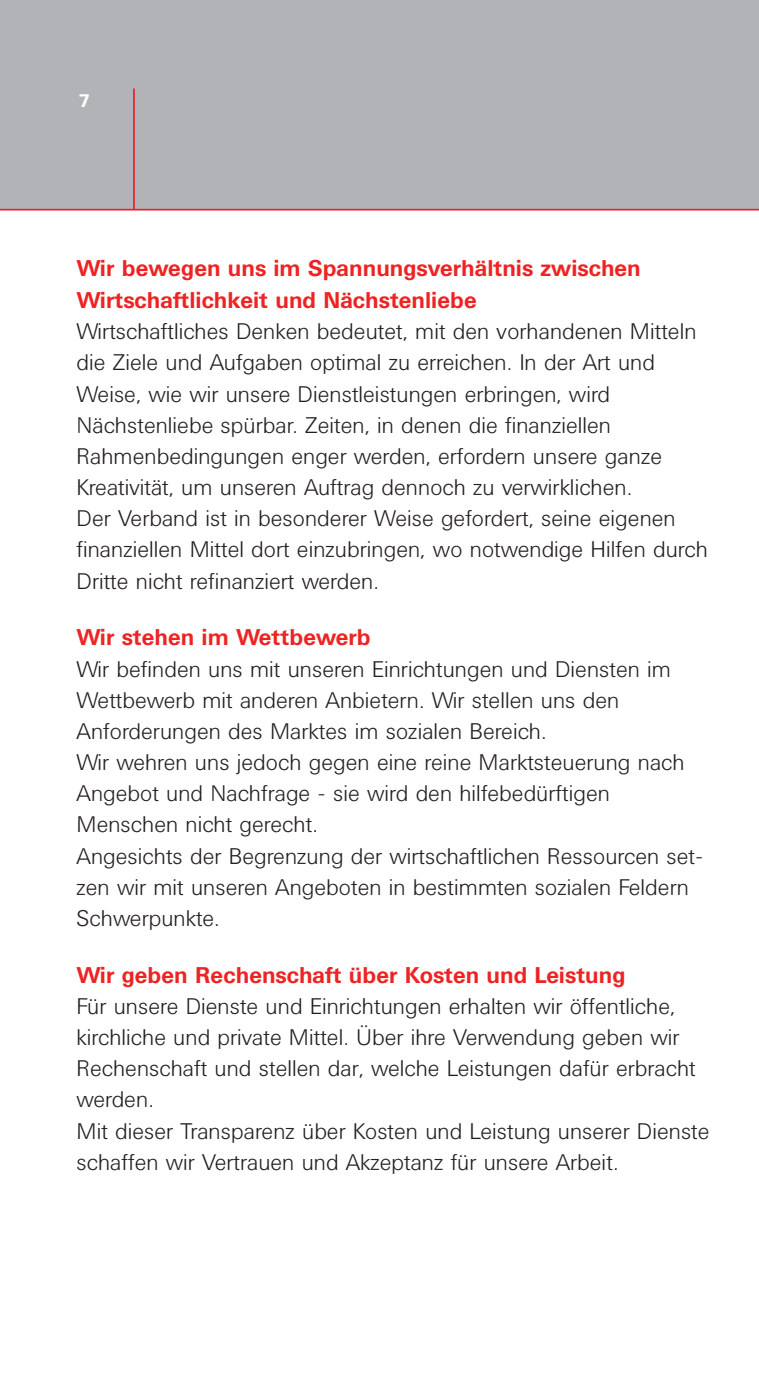
<style>
.page{position:relative;width:759px;height:1397px;background:#fff}
.page>*{position:absolute;margin:0;border:0;box-sizing:border-box;transform-origin:0 0}
.t1{font:300 22.5px/31.3px "Univers BQ";color:#231f20}
.t2{font:700 22.5px/31.9px "Univers BQ";color:#ee2323}
.t3{font:700 18px "Univers BQ";color:#fff}
</style>
<div class="page">
<div style="left:0;top:0;width:759px;height:210px;background:#b2b3b7"></div>
<hr style="left:133px;top:88px;width:2px;height:122px;background:#ee1d23">
<hr style="left:0;top:209px;width:759px;height:1px;background:#ee1d23">
<p class="t3" style="left:79px;top:91px;width:13px">7</p>
<p class="t2" style="left:77px;top:252px;width:566px">Wir bewegen uns im Spannungsverhältnis zwischen<br>Wirtschaftlichkeit und Nächstenliebe</p>
<p class="t1" style="left:77px;top:315px;width:633px">Wirtschaftliches Denken bedeutet, mit den vorhandenen Mitteln die Ziele und Aufgaben optimal zu erreichen. In der Art und Weise, wie wir unsere Dienstleistungen erbringen, wird Nächstenliebe spürbar. Zeiten, in denen die finanziellen Rahmenbedingungen enger werden, erfordern unsere ganze Kreativität, um unseren Auftrag dennoch zu verwirklichen.<br>Der Verband ist in besonderer Weise gefordert, seine eigenen finanziellen Mittel dort einzubringen, wo notwendige Hilfen durch Dritte nicht refinanziert werden.</p>
<p class="t2" style="left:77px;top:621px;width:295px">Wir stehen im Wettbewerb</p>
<p class="t1" style="left:77px;top:653px;width:629px">Wir befinden uns mit unseren Einrichtungen und Diensten im Wettbewerb mit anderen Anbietern. Wir stellen uns den Anforderungen des Marktes im sozialen Bereich.<br>Wir wehren uns jedoch gegen eine reine Marktsteuerung nach Angebot und Nachfrage - sie wird den hilfebedürftigen Menschen nicht gerecht.<br>Angesichts der Begrenzung der wirtschaftlichen Ressourcen set&shy;zen wir mit unseren Angeboten in bestimmten sozialen Feldern Schwerpunkte.</p>
<p class="t2" style="left:77px;top:958px;width:550px">Wir geben Rechenschaft über Kosten und Leistung</p>
<p class="t1" style="left:77px;top:990px;width:635px">Für unsere Dienste und Einrichtungen erhalten wir öffentliche, kirchliche und private Mittel. Über ihre Verwendung geben wir Rechenschaft und stellen dar, welche Leistungen dafür erbracht werden.<br>Mit dieser Transparenz über Kosten und Leistung unserer Dienste schaffen wir Vertrauen und Akzeptanz für unsere Arbeit.</p>
</div>
